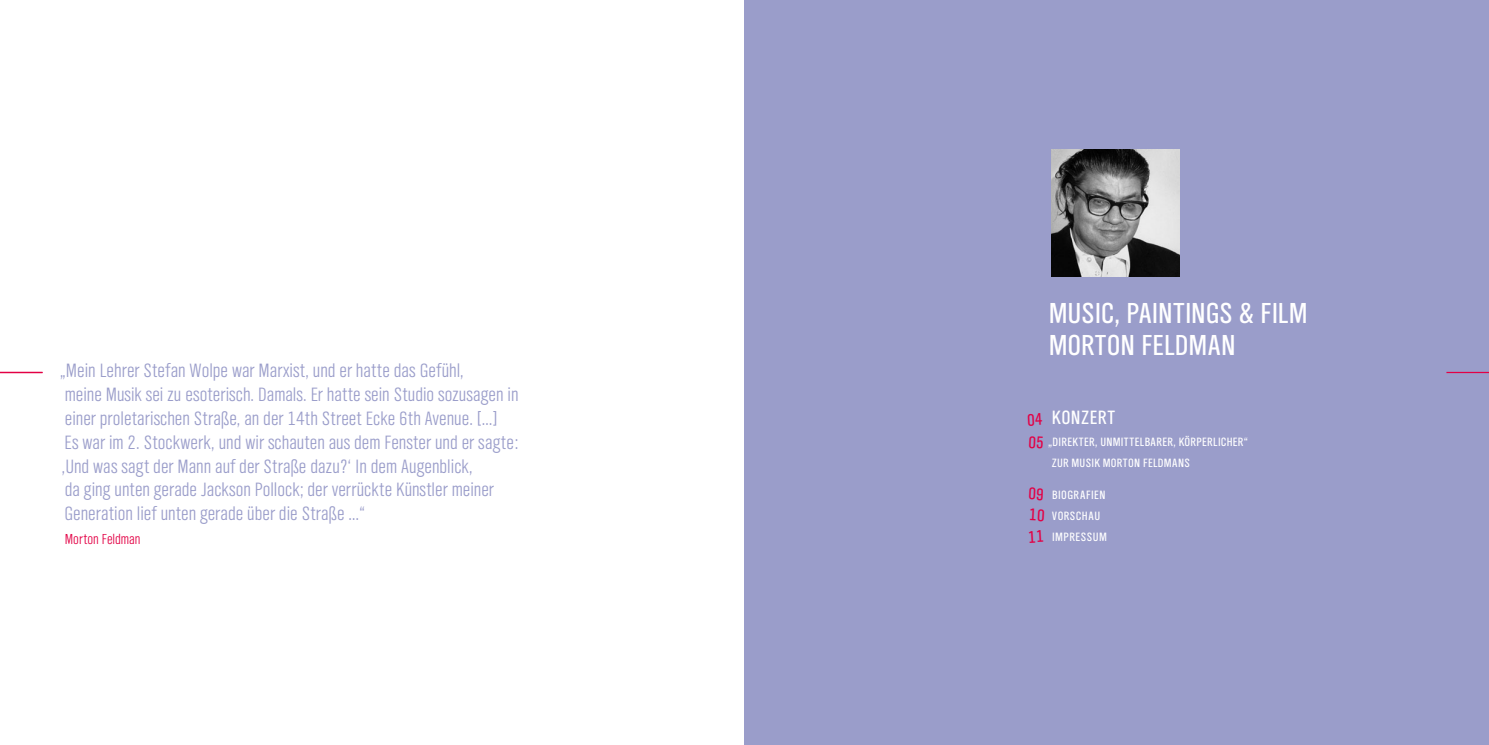
<style>
.page{position:relative;width:1489px;height:745px;background:#fff}
.page>*{position:absolute;margin:0;border:0;box-sizing:border-box;transform-origin:0 0}
.t1{font:30px/31.9px "NDR Sans Cond";color:#fff}
.t2{font:300 20px/23.8px "NDR Sans Cond";color:#9a9dca}
.t3{font:20px "NDR Sans Cond";letter-spacing:.03em;color:#fff}
.t4{font:300 15px "NDR Sans Cond";color:#e30045}
.t5{font:12.5px/21.2px "NDR Sans Cond";letter-spacing:.03em;color:#fff}
</style>
<div class="page">
<div style="left:744px;top:0;width:744px;height:744px;background:#9a9dca"></div>
<hr style="left:1446px;top:371px;width:42px;height:2px;background:#e30045">
<img style="left:1051px;top:149px;width:128px;height:127px">
<hr style="left:0;top:371px;width:43px;height:2px;background:#e30045">
<p class="t2" style="left:60px;top:359px;width:460px">„Mein Lehrer Stefan Wolpe war Marxist, und er hatte das Gefühl,<br>meine Musik sei zu esoterisch. Damals. Er hatte sein Studio sozusagen in einer proletarischen Straße, an der 14th Street Ecke 6th Avenue. […]<br>Es war im 2. Stockwerk, und wir schauten aus dem Fenster und er sagte: ‚Und was sagt der Mann auf der Straße dazu?‘ In dem Augenblick,<br>da ging unten gerade Jackson Pollock; der verrückte Künstler meiner Generation lief unten gerade über die Straße …“</p>
<p class="t4" style="left:65px;top:530px;width:77px">Morton Feldman</p>
<h1 class="t1" style="left:1048px;top:297px;width:260px">MUSIC, PAINTINGS &amp; FILM<br>MORTON</h1>
<h1 class="t1" style="left:1141px;top:329px;width:92px">FELDMAN</h1>
<p class="t3" style="left:1051px;top:407px;width:65px">KONZERT</p>
<p class="t5" style="left:1048px;top:431px;width:20px">„DIREKTER</p>
<p class="t5" style="left:1051px;top:431px;width:198px;text-indent:43px">, UNMITTELBARER, KÖRPERLICHER“<br>ZUR MUSIK MORTON</p>
<p class="t5" style="left:1142px;top:452px;width:48px">FELDMANS</p>
<p class="t5" style="left:1051px;top:484px;width:57px">BIOGRAFIEN<br>VORSCHAU<br>IMPRESSUM</p>
</div>
